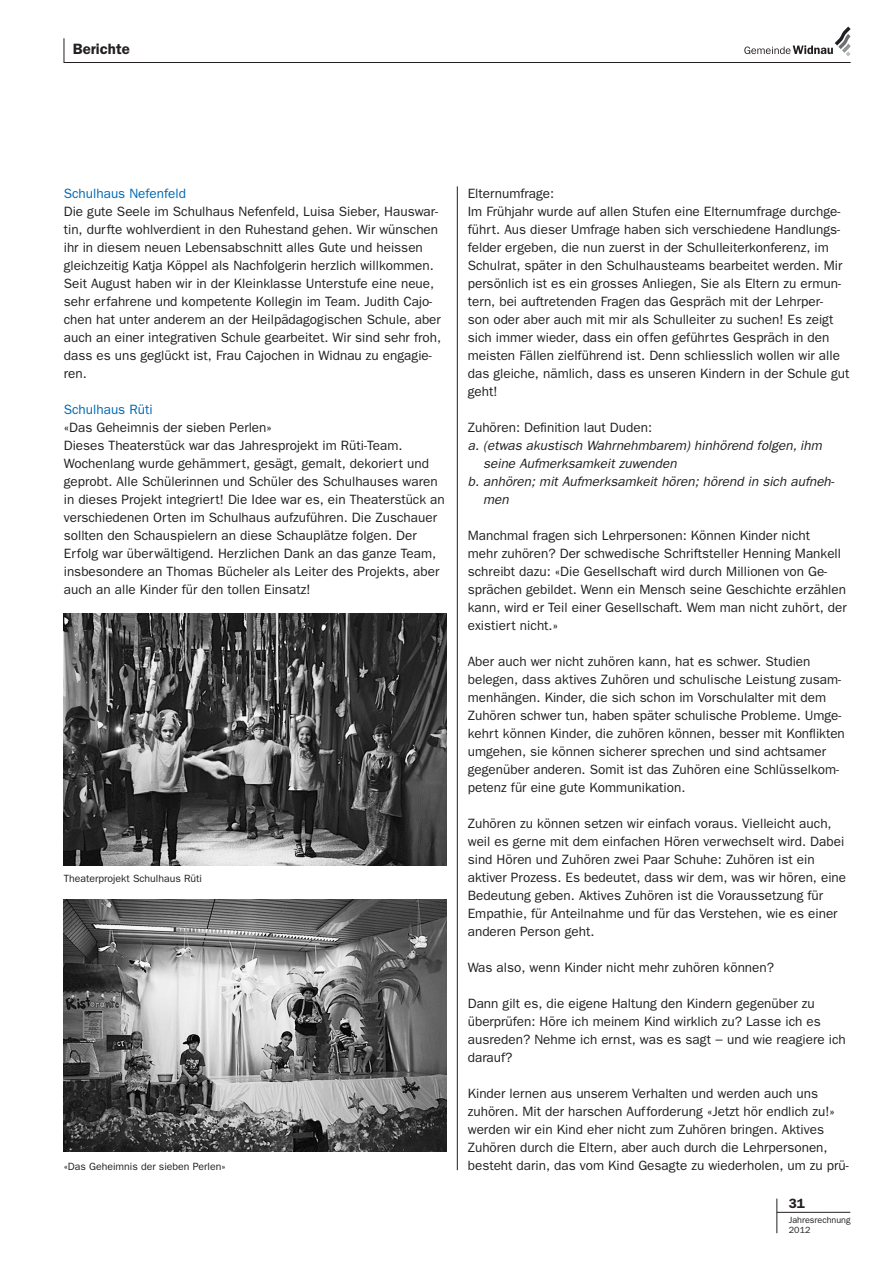
<style>
.page{position:relative;width:893px;height:1263px;background:#fff}
.page>*{position:absolute;margin:0;border:0;box-sizing:border-box;transform-origin:0 0}
.Zwischentitel{font:600 15px "Franklin Gothic";color:#231f20}
.Grundtext{font:13.5px/18px "Franklin Gothic";color:#231f20}
.Grundtext-2{font:italic 13.5px/18px "Franklin Gothic";color:#231f20}
.Grundtext-3{font:13.5px "Franklin Gothic";color:#0168b3}
.t1{font:600 13.5px "Franklin Gothic";color:#231f20}
.Bildlegende{font:10.5px "Franklin Gothic";color:#231f20}
.t2{font:9px/10.5px "Franklin Gothic";letter-spacing:-.005em;color:#231f20}
</style>
<div class="page">
<hr style="left:777px;top:1212px;width:73px;height:1px;background:#231f20">
<hr style="left:777px;top:1198px;width:1px;height:35px;background:#231f20">
<svg style="left:64px;top:27px;width:787px;height:36px"></svg>
<hr style="left:457px;top:186px;width:1px;height:984px;background:#231f20">
<img style="left:64px;top:900px;width:382px;height:252px">
<img style="left:64px;top:613px;width:382px;height:252px">
<p class="Zwischentitel" style="left:73px;top:40px;width:59px">Berichte</p>
<p class="Grundtext-3" style="left:64px;top:186px;width:124px">Schulhaus Nefenfeld</p>
<p class="Grundtext" style="left:64px;top:203px;width:376px">Die gute Seele im Schulhaus Nefenfeld, Luisa Sieber, Hauswar&shy;tin, durfte wohlverdient in den Ruhestand gehen. Wir wünschen ihr in diesem neuen Lebensabschnitt alles Gute und heissen gleichzeitig Katja Köppel als Nachfolgerin herzlich willkommen.</p>
<p class="Grundtext" style="left:64px;top:275px;width:379px">Seit August haben wir in der Kleinklasse Unterstufe eine neue, sehr erfahrene und kompetente Kollegin im Team. Judith Cajo&shy;chen hat unter anderem an der Heilpädagogischen Schule, aber auch an einer integrativen Schule gearbeitet. Wir sind sehr froh, dass es uns geglückt ist, Frau Cajochen in Widnau zu engagie&shy;ren.</p>
<p class="Grundtext-3" style="left:64px;top:402px;width:90px">Schulhaus Rüti</p>
<p class="Grundtext" style="left:64px;top:419px;width:210px">«Das Geheimnis der sieben Perlen»</p>
<p class="Grundtext" style="left:64px;top:437px;width:383px">Dieses Theaterstück war das Jahresprojekt im Rüti-Team.<br>Wochenlang wurde gehämmert, gesägt, gemalt, dekoriert und geprobt. Alle Schülerinnen und Schüler des Schulhauses waren in dieses Projekt integriert! Die Idee war es, ein Theaterstück an verschiedenen Orten im Schulhaus aufzuführen. Die Zuschauer sollten den Schauspielern an diese Schauplätze folgen. Der Erfolg war überwältigend. Herzlichen Dank an das ganze Team, insbesondere an Thomas Bücheler als Leiter des Projekts, aber auch an alle Kinder für den tollen Einsatz!</p>
<p class="Bildlegende" style="left:64px;top:872px;width:140px">Theaterprojekt Schulhaus Rüti</p>
<p class="Bildlegende" style="left:64px;top:1160px;width:163px">«Das Geheimnis der sieben Perlen»</p>
<p class="Grundtext" style="left:468px;top:185px;width:88px">Elternumfrage:</p>
<p class="Grundtext" style="left:468px;top:203px;width:383px">Im Frühjahr wurde auf allen Stufen eine Elternumfrage durchge&shy;führt. Aus dieser Umfrage haben sich verschiedene Handlungs&shy;felder ergeben, die nun zuerst in der Schulleiterkonferenz, im Schulrat, später in den Schulhausteams bearbeitet werden. Mir persönlich ist es ein grosses Anliegen, Sie als Eltern zu ermun&shy;tern, bei auftretenden Fragen das Gespräch mit der Lehrper-<br>son oder aber auch mit mir als Schulleiter zu suchen! Es zeigt sich immer wieder, dass ein offen geführtes Gespräch in den meisten Fällen zielführend ist. Denn schliesslich wollen wir alle das gleiche, nämlich, dass es unseren Kindern in der Schule gut geht!</p>
<p class="Grundtext" style="left:468px;top:419px;width:186px">Zuhören: Definition laut Duden:</p>
<p class="Grundtext-2" style="left:483px;top:437px;width:340px;text-indent:-15px">a. (etwas akustisch Wahrnehmbarem) hinhörend folgen, ihm seine Aufmerksamkeit zuwenden</p>
<p class="Grundtext-2" style="left:483px;top:473px;width:353px;text-indent:-15px">b. anhören; mit Aufmerksamkeit hören; hörend in sich aufneh&shy;men</p>
<p class="Grundtext" style="left:468px;top:527px;width:380px">Manchmal fragen sich Lehrpersonen: Können Kinder nicht<br>mehr zuhören? Der schwedische Schriftsteller Henning Mankell schreibt dazu: «Die Gesellschaft wird durch Millionen von Ge&shy;sprächen gebildet. Wenn ein Mensch seine Geschichte erzählen kann, wird er Teil einer Gesellschaft. Wem man nicht zuhört, der existiert nicht.»</p>
<p class="Grundtext" style="left:468px;top:653px;width:379px">Aber auch wer nicht zuhören kann, hat es schwer. Studien belegen, dass aktives Zuhören und schulische Leistung zusam&shy;menhängen. Kinder, die sich schon im Vorschulalter mit dem Zuhören schwer tun, haben später schulische Probleme. Umge&shy;kehrt können Kinder, die zuhören können, besser mit Konflikten umgehen, sie können sicherer sprechen und sind achtsamer gegenüber anderen. Somit ist das Zuhören eine Schlüsselkom&shy;petenz für eine gute Kommunikation.</p>
<p class="Grundtext" style="left:468px;top:815px;width:380px">Zuhören zu können setzen wir einfach voraus. Vielleicht auch, weil es gerne mit dem einfachen Hören verwechselt wird. Dabei sind Hören und Zuhören zwei Paar Schuhe: Zuhören ist ein aktiver Prozess. Es bedeutet, dass wir dem, was wir hören, eine Bedeutung geben. Aktives Zuhören ist die Voraussetzung für Empathie, für Anteilnahme und für das Verstehen, wie es einer anderen Person geht.</p>
<p class="Grundtext" style="left:468px;top:959px;width:308px">Was also, wenn Kinder nicht mehr zuhören können?</p>
<p class="Grundtext" style="left:468px;top:995px;width:380px">Dann gilt es, die eigene Haltung den Kindern gegenüber zu überprüfen: Höre ich meinem Kind wirklich zu? Lasse ich es ausreden? Nehme ich ernst, was es sagt − und wie reagiere ich darauf?</p>
<p class="Grundtext" style="left:468px;top:1085px;width:383px">Kinder lernen aus unserem Verhalten und werden auch uns zuhören. Mit der harschen Aufforderung «Jetzt hör endlich zu!» werden wir ein Kind eher nicht zum Zuhören bringen. Aktives Zuhören durch die Eltern, aber auch durch die Lehrpersonen, besteht darin, das vom Kind Gesagte zu wiederholen, um zu prü-</p>
<p class="t1" style="left:789px;top:1195px;width:18px">31</p>
<p class="t2" style="left:789px;top:1214px;width:63px">Jahresrechnung<br>2012</p>
</div>
